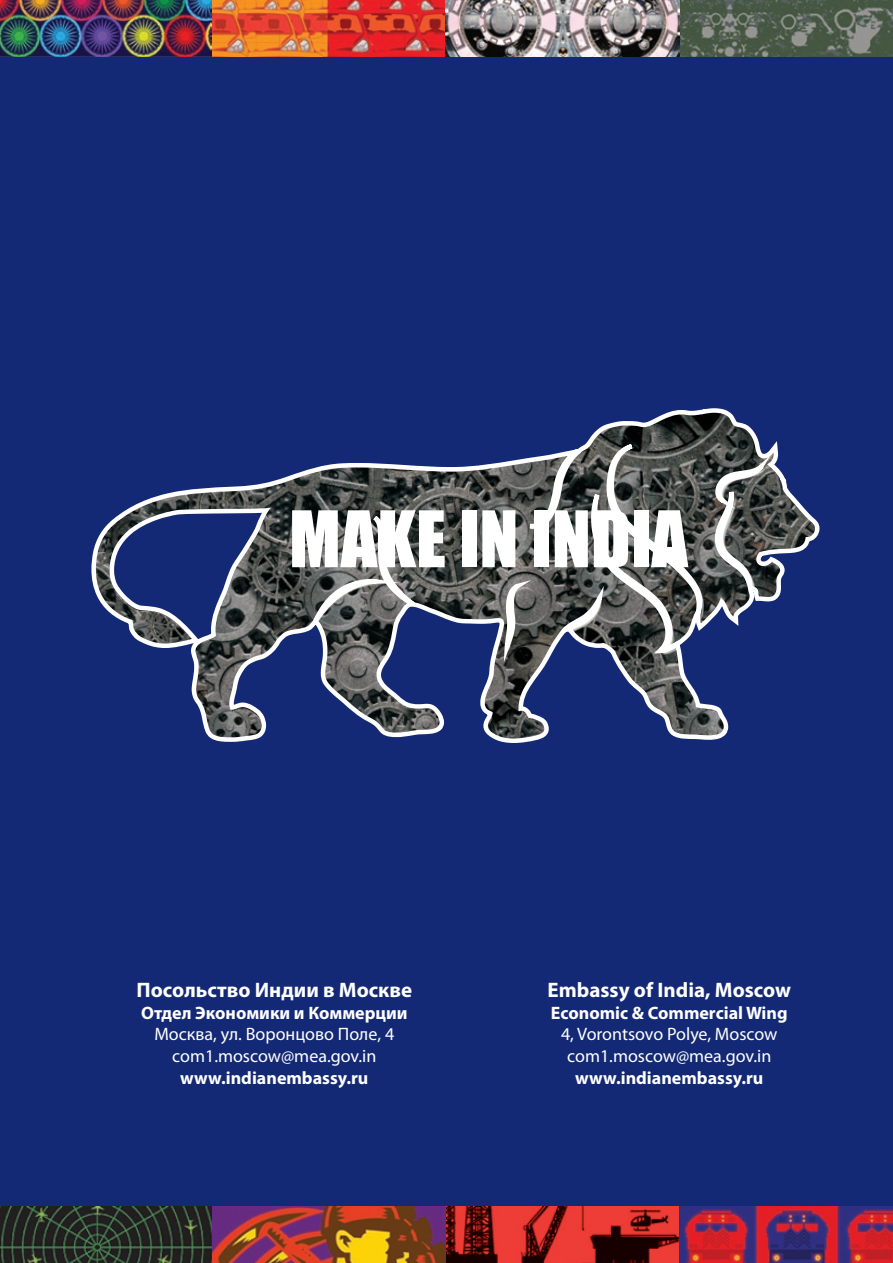
<style>
.page{position:relative;width:893px;height:1263px;background:#142975}
.page>*{position:absolute;margin:0;border:0;box-sizing:border-box;transform-origin:0 0}
.t1{font:72px "Impact";color:#fff}
.t2{font:700 21px "Myriad Pro";color:#fff}
.t3{font:18px/21.6px "Myriad Pro";color:#fff;text-align:center}
.t4{font:700 18px "Myriad Pro";color:#fff}
</style>
<div class="page">
<svg style="left:91px;top:408px;width:728px;height:335px"></svg>
<svg style="left:313px;top:444px;width:457px;height:218px"></svg>
<img style="left:0;top:0;width:893px;height:57px">
<img style="left:0;top:1206px;width:893px;height:57px">
<h1 class="t1" style="left:289px;top:483px;width:400px">MAKE IN INDIA</h1>
<p class="t2" style="left:137px;top:976px;width:277px">Посольство Индии в Москве</p>
<p class="t4" style="left:141px;top:1001px;width:268px">Отдел Экономики и Коммерции</p>
<p class="t3" style="left:154px;top:1023px;width:241px">Москва, ул. Воронцово Поле, 4 com1.moscow@mea.gov.in</p>
<p class="t4" style="left:180px;top:1066px;width:190px">www.indianembassy.ru</p>
<p class="t2" style="left:548px;top:976px;width:245px">Embassy of India, Moscow</p>
<p class="t4" style="left:551px;top:1001px;width:238px">Economic &amp; Commercial Wing</p>
<p class="t3" style="left:561px;top:1023px;width:218px">4, Vorontsovo Polye, Moscow com1.moscow@mea.gov.in</p>
<p class="t4" style="left:575px;top:1066px;width:190px">www.indianembassy.ru</p>
</div>
